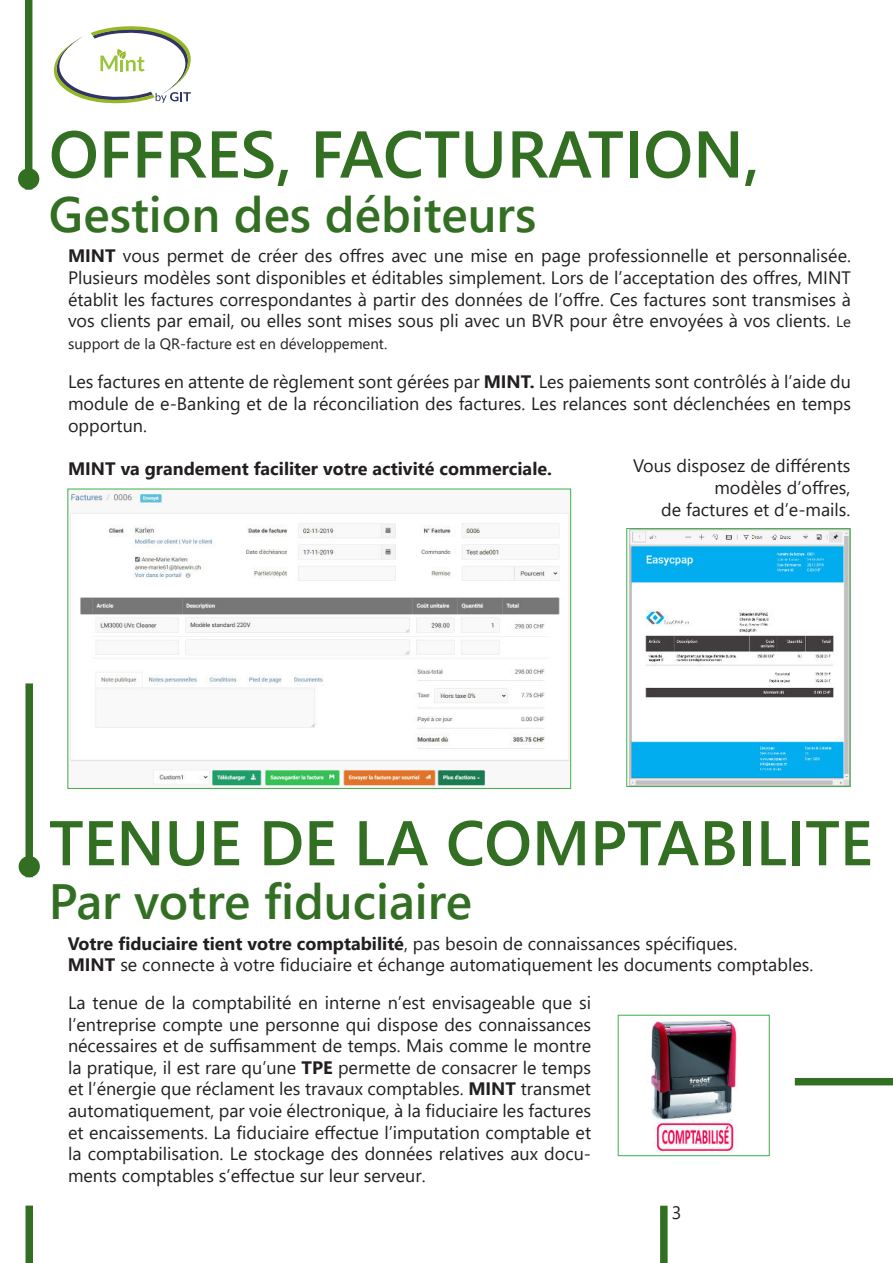
<style>
.page{position:relative;width:893px;height:1263px;background:#fff}
.page>*{position:absolute;margin:0;border:0;box-sizing:border-box;transform-origin:0 0}
.t1{font:600 66px "Segoe UI";color:#336f23}
.t2{font:600 63px "Segoe UI";color:#336f23}
.t3{font:600 49.5px "Segoe UI";color:#336f23}
.t4{font:18px/21.6px "Segoe UI";color:#231f20;text-align:justify}
.t5{font:700 18px "Segoe UI";color:#231f20}
.t6{font:15px "Segoe UI";color:#231f20}
.s1{font-weight:700}
.s2{font-size:15px}
</style>
<div class="page">
<div style="left:660px;top:1206px;width:8px;height:57px;background:#336f23"></div>
<div style="left:795px;top:1078px;width:98px;height:7px;background:#336f23"></div>
<div style="left:26px;top:1205px;width:7px;height:58px;background:#336f23"></div>
<div style="left:25px;top:0;width:7px;height:190px;background:#336f23"></div>
<div style="left:18px;top:168px;width:21px;height:22px;background:#336f23;border-radius:50%"></div>
<div style="left:25px;top:683px;width:8px;height:194px;background:#336f23"></div>
<div style="left:19px;top:856px;width:21px;height:21px;background:#336f23;border-radius:50%"></div>
<img style="left:70px;top:491px;width:499px;height:296px">
<div style="left:68px;top:489px;width:503px;height:300px;border:1px solid #40ae49"></div>
<img style="left:629px;top:530px;width:219px;height:255px">
<div style="left:627px;top:528px;width:223px;height:259px;border:1px solid #40ae49"></div>
<img style="left:651px;top:1020px;width:88px;height:134px">
<div style="left:618px;top:1015px;width:151px;height:141px;border:1px solid #40ae49"></div>
<svg style="left:54px;top:26px;width:137px;height:78px"></svg>
<h1 class="t1" style="left:49px;top:128px;width:712px">OFFRES, FACTURATION,</h1>
<h3 class="t3" style="left:49px;top:194px;width:489px">Gestion des débiteurs</h3>
<p class="t4" style="left:68px;top:244px;width:784px"><span class="s1">MINT</span> vous permet de créer des offres avec une mise en page professionnelle et personnalisée.<br>Plusieurs modèles sont disponibles et éditables simplement. Lors de l’acceptation des offres, MINT établit les factures correspondantes à partir des données de l’offre. Ces factures sont transmises à vos clients par email, ou elles sont mises sous pli avec un BVR pour être envoyées à vos clients. <span class="s2">Le</span></p>
<p class="t6" style="left:68px;top:329px;width:321px">support de la QR-facture est en développement.</p>
<p class="t4" style="left:68px;top:370px;width:784px">Les factures en attente de règlement sont gérées par <span class="s1">MINT.</span> Les paiements sont contrôlés à l’aide du module de e-Banking et de la réconciliation des factures. Les relances sont déclenchées en temps opportun.</p>
<p class="t5" style="left:68px;top:451px;width:485px">MINT va grandement faciliter votre activité commerciale.</p>
<p class="t4" style="left:633px;top:454px;width:219px;text-align:right">Vous disposez de différents modèles d’offres,<br>de factures et d’e-mails.</p>
<h2 class="t2" style="left:49px;top:818px;width:825px">TENUE DE LA COMPTABILITE</h2>
<h3 class="t3" style="left:49px;top:855px;width:425px">Par votre fiduciaire</h3>
<p class="t4" style="left:68px;top:931px;width:747px"><span class="s1">Votre fiduciaire tient votre comptabilité</span>, pas besoin de connaissances spécifiques.<br><span class="s1">MINT</span> se connecte à votre fiduciaire et échange automatiquement les documents comptables.</p>
<p class="t4" style="left:68px;top:990px;width:525px">La tenue de la comptabilité en interne n’est envisageable que si l’entreprise compte une personne qui dispose des connaissances nécessaires et de suffisamment de temps. Mais comme le montre la pratique, il est rare qu’une <span class="s1">TPE</span> permette de consacrer le temps et l’énergie que réclament les travaux comptables. <span class="s1">MINT</span> transmet automatiquement, par voie électronique, à la fiduciaire les factures et encaissements. La fiduciaire effectue l’imputation comptable et la comptabilisation. Le stockage des données relatives aux docu&shy;ments comptables s’effectue sur leur serveur.</p>
<p class="t4" style="left:672px;top:1204px;width:11px">3</p>
</div>
